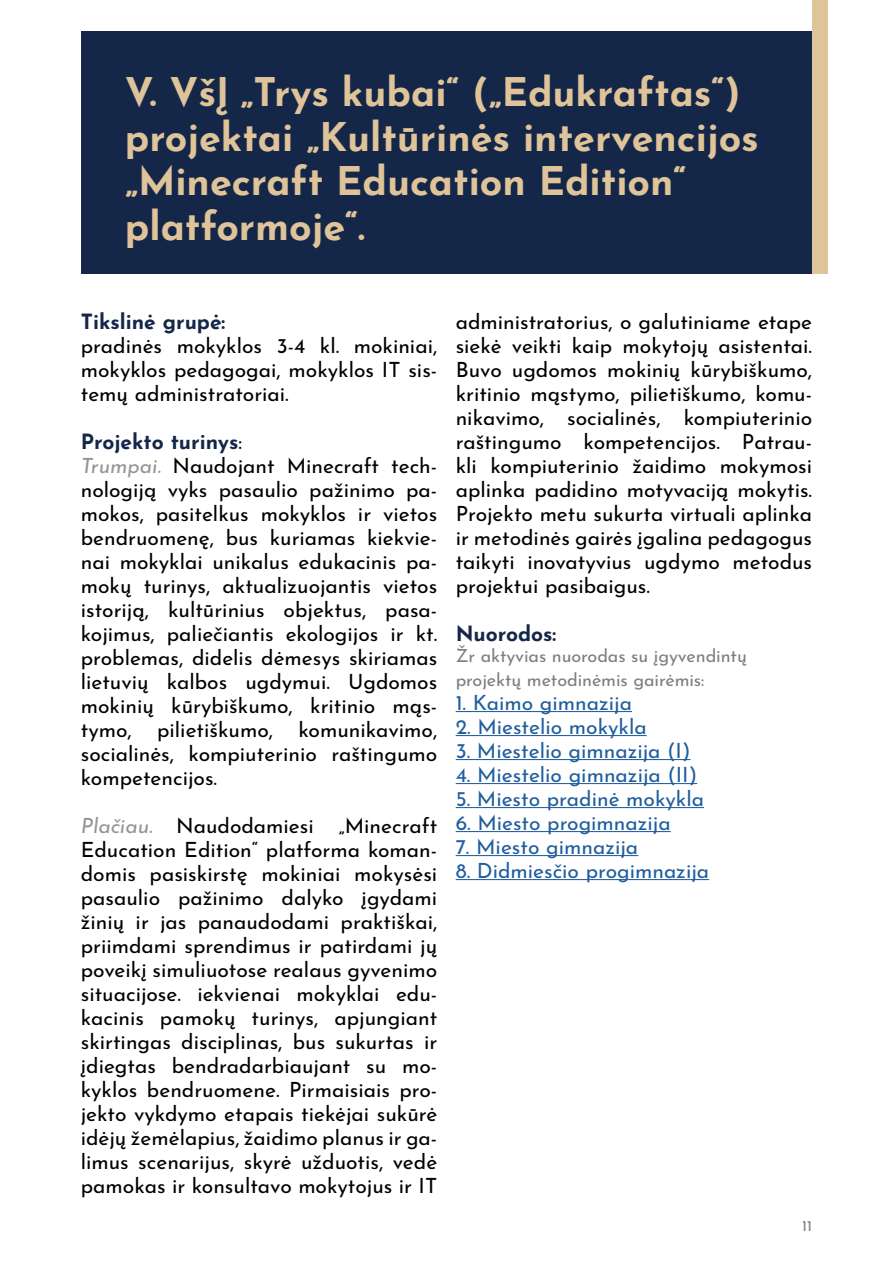
<style>
.page{position:relative;width:893px;height:1263px;background:#fff}
.page>*{position:absolute;margin:0;border:0;box-sizing:border-box;transform-origin:0 0}
.t1{font:700 39.45px/44.5px "Josefin Sans";color:#dfc399}
.t2{font:21px/24px "Josefin Sans";color:#000;text-align:justify}
.t3{font:21px "Josefin Sans";color:#215e9e}
.t4{font:700 21px "Josefin Sans";color:#142749}
.t5{font:18px/24px "Josefin Sans";letter-spacing:-.005em;color:#7c7e81}
.t6{font:15px "Josefin Sans";color:#7c7e81}
.s1{font-weight:700;color:#142749}
.s2{font-style:italic;color:#939598}
</style>
<div class="page">
<div style="left:81px;top:31px;width:738px;height:242px;background:#142749"></div>
<div style="left:812px;top:0;width:16px;height:273px;background:#dfc399"></div>
<hr style="left:456px;top:711px;width:176px;height:1px;background:#215e9e">
<hr style="left:456px;top:735px;width:191px;height:1px;background:#215e9e">
<hr style="left:456px;top:759px;width:235px;height:1px;background:#215e9e">
<hr style="left:456px;top:783px;width:241px;height:1px;background:#215e9e">
<hr style="left:456px;top:807px;width:248px;height:1px;background:#215e9e">
<hr style="left:456px;top:831px;width:215px;height:1px;background:#215e9e">
<hr style="left:456px;top:855px;width:182px;height:1px;background:#215e9e">
<hr style="left:456px;top:879px;width:253px;height:1px;background:#215e9e">
<h1 class="t1" style="left:125px;top:64px;width:635px">V. VšĮ „Trys kubai“ („Edukraftas“) projektai „Kultūrinės intervencijos „Minecraft Education Edition“ platformoje“.</h1>
<p class="t4" style="left:81px;top:303px;width:146px">Tikslinė grupė:</p>
<p class="t2" style="left:81px;top:331px;width:358px">pradinės mokyklos 3-4 kl. mokiniai, mokyklos pedagogai, mokyklos IT sis&shy;temų administratoriai.</p>
<p class="t2" style="left:81px;top:427px;width:358px;text-align:left"><span class="s1">Projekto turinys</span>:<br><span class="s2">Trumpai.</span> Naudojant Minecraft tech&shy;nologiją vyks pasaulio pažinimo pa&shy;mokos, pasitelkus mokyklos ir vietos bendruomenę, bus kuriamas kiekvie&shy;nai mokyklai unikalus edukacinis pa&shy;mokų turinys, aktualizuojantis vietos istoriją, kultūrinius objektus, pasa&shy;kojimus, paliečiantis ekologijos ir kt. problemas, didelis dėmesys skiriamas lietuvių kalbos ugdymui. Ugdomos mokinių kūrybiškumo, kritinio mąs&shy;tymo, pilietiškumo, komunikavimo, socialinės, kompiuterinio raštingumo kompetencijos.</p>
<p class="t2" style="left:81px;top:811px;width:358px"><span class="s2">Plačiau.</span> Naudodamiesi „Minecraft Education Edition“ platforma koman&shy;domis pasiskirstę mokiniai mokysėsi pasaulio pažinimo dalyko įgydami žinių ir jas panaudodami praktiškai, priimdami sprendimus ir patirdami jų poveikį simuliuotose realaus gyvenimo situacijose. iekvienai mokyklai edu&shy;kacinis pamokų turinys, apjungiant skirtingas disciplinas, bus sukurtas ir įdiegtas bendradarbiaujant su mo&shy;kyklos bendruomene. Pirmaisiais pro&shy;jekto vykdymo etapais tiekėjai sukūrė idėjų žemėlapius, žaidimo planus ir ga&shy;limus scenarijus, skyrė užduotis, vedė pamokas ir konsultavo mokytojus ir IT</p>
<p class="t2" style="left:456px;top:307px;width:358px">administratorius, o galutiniame etape siekė veikti kaip mokytojų asistentai.<br>Buvo ugdomos mokinių kūrybiškumo, kritinio mąstymo, pilietiškumo, komu&shy;nikavimo, socialinės, kompiuterinio raštingumo kompetencijos. Patrau&shy;kli kompiuterinio žaidimo mokymosi aplinka padidino motyvaciją mokytis.<br>Projekto metu sukurta virtuali aplinka ir metodinės gairės įgalina pedagogus taikyti inovatyvius ugdymo metodus projektui pasibaigus.</p>
<p class="t4" style="left:456px;top:615px;width:102px">Nuorodos:</p>
<p class="t5" style="left:456px;top:641px;width:293px">Žr aktyvias nuorodas su įgyvendintų projektų metodinėmis gairėmis:</p>
<p class="t3" style="left:456px;top:685px;width:178px">1. Kaimo gimnazija</p>
<p class="t3" style="left:456px;top:709px;width:192px">2. Miestelio mokykla</p>
<p class="t3" style="left:456px;top:733px;width:236px">3. Miestelio gimnazija (I)</p>
<p class="t3" style="left:456px;top:757px;width:243px">4. Miestelio gimnazija (II)</p>
<p class="t3" style="left:456px;top:781px;width:250px">5. Miesto pradinė mokykla</p>
<p class="t3" style="left:456px;top:805px;width:217px">6. Miesto progimnazija</p>
<p class="t3" style="left:456px;top:829px;width:184px">7. Miesto gimnazija</p>
<p class="t3" style="left:456px;top:853px;width:255px">8. Didmiesčio progimnazija</p>
<p class="t6" style="left:802px;top:1213px;width:11px">11</p>
</div>
